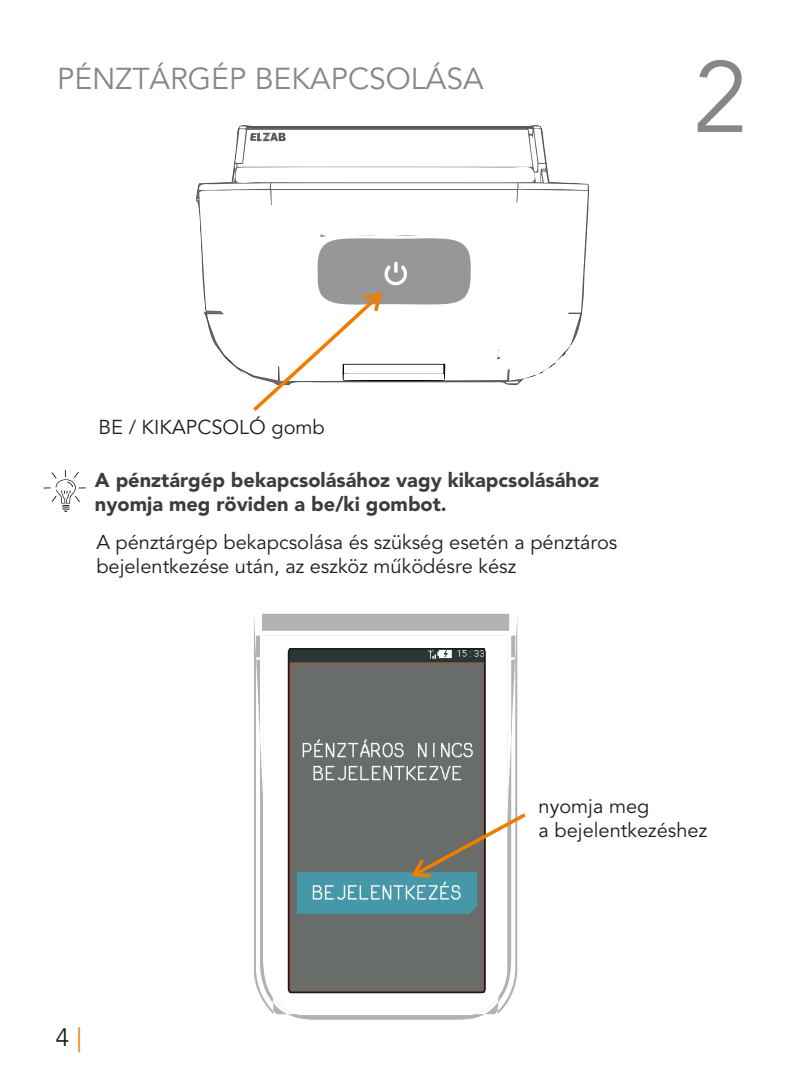
<style>
.page{position:relative;width:787px;height:1092px;background:#fff}
.page>*{position:absolute;margin:0;border:0;box-sizing:border-box;transform-origin:0 0}
.t1{font:100px "Avenir LT Pro";color:#878787}
.t2{font:30px "Avenir LT Pro";color:#878787}
.t3{font:25px "Avenir LT Pro";color:#1d1d1b}
.t4{font:20px/24px "Avenir LT Pro";color:#1d1d1b}
.t5{font:900 20px/24px "Avenir LT Pro";color:#3d3d3c}
.s1{color:#ef7d00}
</style>
<div class="page">
<svg style="left:43px;top:469px;width:43px;height:43px"></svg>
<svg style="left:254px;top:613px;width:263px;height:406px;fill:#b3b3b3"></svg>
<svg style="left:263px;top:635px;width:244px;height:379px"></svg>
<img style="left:290px;top:650px;width:193px;height:341px">
<svg style="left:197px;top:126px;width:391px;height:285px"></svg>
<div style="left:288px;top:648px;width:197px;height:345px;border:1px solid #1d1d1b;border-radius:3px"></div>
<svg style="left:411px;top:813px;width:114px;height:64px"></svg>
<h2 class="t2" style="left:57px;top:61px;width:428px">PÉNZTÁRGÉP BEKAPCSOLÁSA</h2>
<h1 class="t1" style="left:693px;top:38px;width:57px">2</h1>
<p class="t4" style="left:99px;top:415px;width:228px">BE / KIKAPCSOLÓ gomb</p>
<p class="t5" style="left:95px;top:467px;width:506px">A pénztárgép bekapcsolásához vagy kikapcsolásához nyomja meg röviden a be/ki gombot.</p>
<p class="t4" style="left:96px;top:530px;width:522px">A pénztárgép bekapcsolása és szükség esetén a pénztáros bejelentkezése után, az eszköz működésre kész</p>
<p class="t3" style="left:55px;top:1022px;width:28px">4 <span class="s1">|</span></p>
<p class="t4" style="left:538px;top:794px;width:170px">nyomja meg<br>a bejelentkezéshez</p>
</div>
